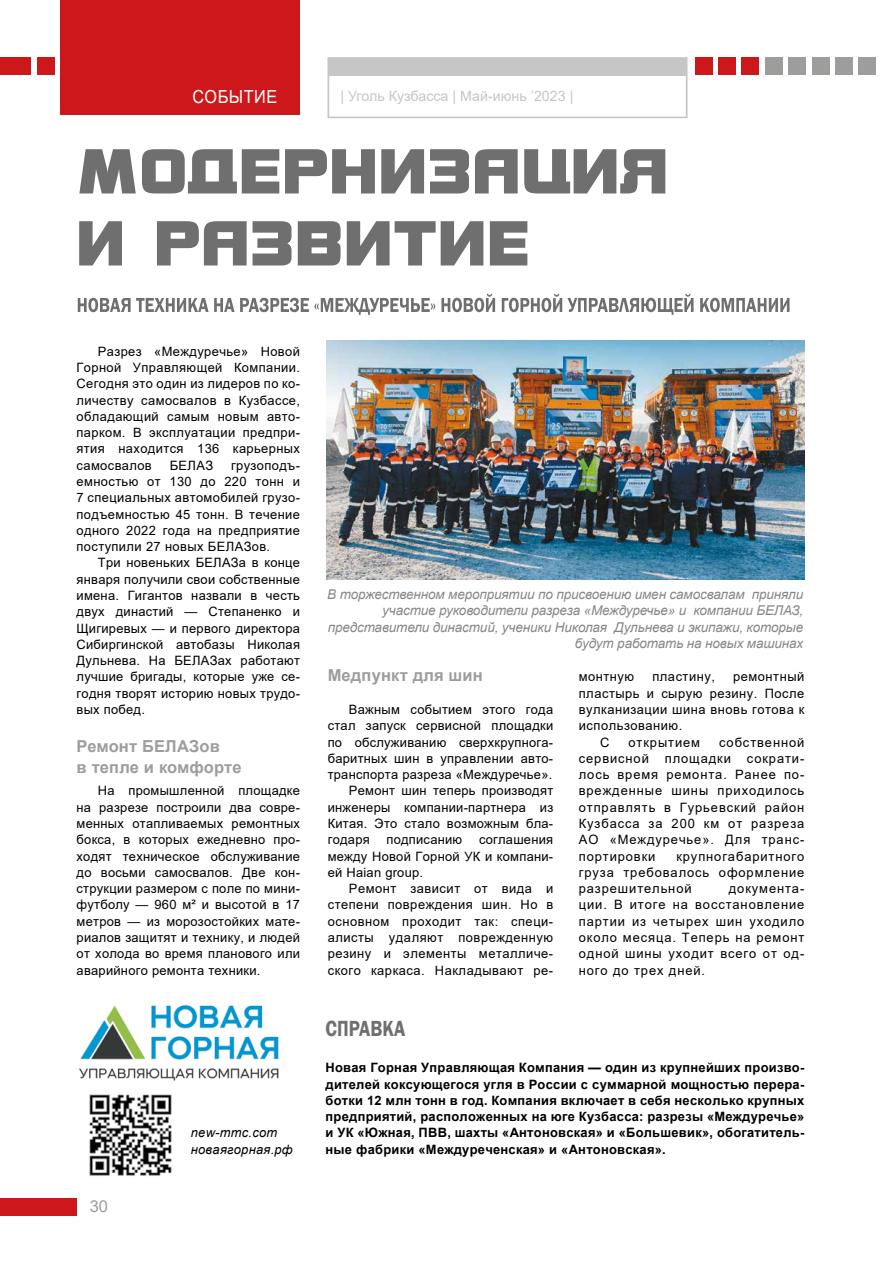
<style>
.page{position:relative;width:881px;height:1263px;background:#fff}
.page>*{position:absolute;margin:0;border:0;box-sizing:border-box;transform-origin:0 0}
.t1{font:600 22.5px "Franklin Gothic";color:#706f6f;scale:.82 1}
.t2{font:18px "Arial";letter-spacing:.035em;color:#fff;scale:.9 1}
.t3{font:700 16.5px/21px "Arial";letter-spacing:.01em;color:#9d9d9c}
.t4{font:16.5px "Arial";color:#9d9d9c}
.t5{font:15px "Franklin Gothic";color:#c6c6c6}
.t6{font:14.25px "Arial";color:#c6c6c6}
.t7{font:italic 13.5px/16.2px "Arial";letter-spacing:-.01em;color:#878787;text-align:right}
.t8{font:12.9px/16.4px "Arial";letter-spacing:.03em;color:#000;text-align:justify}
.t9{font:700 12.9px/16.4px "Arial";letter-spacing:.02em;color:#000;text-align:justify}
.t10{font:italic 12.9px/16.4px "Arial";letter-spacing:.02em;color:#000}
.t11{font:12.9px "Arial";letter-spacing:.07em;color:#000}
</style>
<div class="page">
<img style="left:327px;top:340px;width:477px;height:239px">
<div style="left:858px;top:58px;width:17px;height:17px;background:#9d9d9c"></div>
<div style="left:835px;top:58px;width:17px;height:17px;background:#9d9d9c"></div>
<div style="left:811px;top:58px;width:17px;height:17px;background:#9d9d9c"></div>
<div style="left:788px;top:58px;width:17px;height:17px;background:#9d9d9c"></div>
<div style="left:765px;top:58px;width:17px;height:17px;background:#9d9d9c"></div>
<div style="left:327px;top:57px;width:360px;height:61px;background:#fff;border:2px solid #c6c6c6"></div>
<div style="left:327px;top:59px;width:359px;height:17px;background:#c6c6c6"></div>
<div style="left:0;top:1198px;width:77px;height:17px;background:#cd171a"></div>
<div style="left:37px;top:58px;width:17px;height:17px;background:#cd171a"></div>
<div style="left:0;top:58px;width:30px;height:17px;background:#cd171a"></div>
<div style="left:741px;top:58px;width:17px;height:17px;background:#cd171a"></div>
<div style="left:718px;top:58px;width:17px;height:17px;background:#cd171a"></div>
<div style="left:694px;top:58px;width:17px;height:17px;background:#cd171a"></div>
<div style="left:60px;top:1px;width:240px;height:114px;background:#cd171a"></div>
<svg style="left:78px;top:294px;width:711px;height:21px"></svg>
<svg style="left:79px;top:221px;width:448px;height:44px"></svg>
<svg style="left:79px;top:149px;width:586px;height:44px"></svg>
<img style="left:79px;top:1005px;width:200px;height:76px">
<img style="left:89px;top:1094px;width:83px;height:82px">
<h2 class="t2" style="left:192px;top:84px;width:96px">СОБЫТИЕ</h2>
<p class="t5" style="left:340px;top:87px;width:256px">| Уголь Кузбасса | Июль-август ’2018 |</p>
<p class="t6" style="left:340px;top:86px;width:234px">| Уголь Кузбасса | Май-июнь ’2023 |</p>
<p class="t8" style="left:77px;top:343px;width:225px;text-indent:21px">Разрез «Междуречье» Новой Горной Управляющей Компании.<br>Сегодня это один из лидеров по ко&shy;личеству самосвалов в Кузбассе, обладающий самым новым авто&shy;парком. В эксплуатации предпри&shy;ятия находится 136 карьерных самосвалов</p>
<p class="t8" style="left:170px;top:457px;width:45px">БЕЛАЗ</p>
<p class="t8" style="left:77px;top:457px;width:225px;text-indent:154px">грузоподъ&shy;емностью от 130 до 220 тонн и 7 специальных автомобилей грузо&shy;подъемностью 45 тонн. В течение одного 2022 года на предприятие поступили 27 новых БЕЛАЗов.</p>
<p class="t8" style="left:77px;top:555px;width:225px;text-indent:21px">Три новеньких БЕЛАЗа в конце января получили свои собственные имена. Гигантов назвали в честь двух династий — Степаненко и Щигиревых — и первого директора Сибиргинской автобазы Николая Дульнева. На БЕЛАЗах работают лучшие бригады, которые уже се&shy;годня творят историю новых трудо&shy;вых побед.</p>
<p class="t3" style="left:77px;top:736px;width:166px">Ремонт БЕЛАЗов<br>в тепле и комфорте</p>
<p class="t8" style="left:77px;top:783px;width:225px;text-indent:21px">На промышленной площадке на разрезе построили два совре&shy;менных отапливаемых ремонтных бокса, в которых ежедневно про&shy;ходят техническое обслуживание до восьми самосвалов. Две кон&shy;струкции размером с поле по мини&shy;футболу — 960 м² и высотой в 17 метров — из морозостойких мате&shy;риалов защитят и технику, и людей от холода во время планового или аварийного ремонта техники.</p>
<p class="t4" style="left:90px;top:1195px;width:20px">30</p>
<p class="t10" style="left:191px;top:1125px;width:103px">new-mmc.com новаягорная.рф</p>
<p class="t7" style="left:327px;top:586px;width:477px">В торжественном мероприятии по присвоению имен самосвалам приняли участие руководители разреза «Междуречье» и компании БЕЛАЗ, представители династий, ученики Николая Дульнева и экипажи, которые будут работать на новых машинах</p>
<p class="t3" style="left:327px;top:665px;width:156px">Медпункт для шин</p>
<p class="t8" style="left:349px;top:701px;width:206px">Важным событием этого года</p>
<p class="t8" style="left:327px;top:717px;width:227px">стал запуск сервисной площадки</p>
<p class="t8" style="left:327px;top:734px;width:227px">по обслуживанию сверхкрупнога-</p>
<p class="t8" style="left:327px;top:750px;width:226px">баритных шин в управлении авто-</p>
<p class="t8" style="left:327px;top:766px;width:226px">транспорта разреза «Междуречье».</p>
<p class="t8" style="left:349px;top:783px;width:206px">Ремонт шин теперь производят</p>
<p class="t8" style="left:327px;top:799px;width:227px">инженеры компании-партнера из</p>
<p class="t8" style="left:327px;top:815px;width:227px">Китая. Это стало возможным бла-</p>
<p class="t8" style="left:327px;top:831px;width:44px">годаря</p>
<p class="t8" style="left:386px;top:831px;width:77px">подписанию</p>
<p class="t8" style="left:327px;top:831px;width:227px;text-indent:151px">соглашения между Новой Горной УК и компани&shy;ей Haian group.</p>
<p class="t8" style="left:327px;top:880px;width:227px;text-indent:21px">Ремонт зависит от вида и степени повреждения шин. Но в основном проходит так: специ&shy;алисты удаляют поврежденную резину и элементы металличе&shy;ского каркаса. Накладывают ре-</p>
<p class="t8" style="left:578px;top:669px;width:57px">монтную</p>
<p class="t8" style="left:652px;top:669px;width:64px">пластину,</p>
<p class="t8" style="left:732px;top:669px;width:73px">ремонтный</p>
<p class="t8" style="left:578px;top:685px;width:227px">пластырь и сырую резину. После</p>
<p class="t8" style="left:578px;top:701px;width:227px">вулканизации шина вновь готова к</p>
<p class="t8" style="left:578px;top:717px;width:105px">использованию.</p>
<p class="t8" style="left:600px;top:734px;width:11px">С</p>
<p class="t11" style="left:628px;top:733px;width:73px">открытием</p>
<p class="t8" style="left:578px;top:734px;width:227px;text-indent:140px">собственной сервисной площадки сократи&shy;лось время ремонта. Ранее по&shy;врежденные шины приходилось отправлять в Гурьевский район Кузбасса за 200 км от разреза АО «Междуречье». Для транс&shy;портировки</p>
<p class="t8" style="left:578px;top:848px;width:227px;text-indent:97px">крупногабаритного груза требовалось оформление разрешительной</p>
<p class="t8" style="left:578px;top:880px;width:227px;text-indent:150px">документа&shy;ции. В итоге на восстановление партии из четырех шин уходило около месяца. Теперь на ремонт одной шины уходит всего от од&shy;ного до трех дней.</p>
<h1 class="t1" style="left:325px;top:1015px;width:99px">СПРАВКА</h1>
<p class="t9" style="left:325px;top:1060px;width:480px">Новая Горная Управляющая Компания — один из крупнейших произво&shy;дителей коксующегося угля в России с суммарной мощностью перера&shy;ботки 12 млн тонн в год. Компания включает в себя несколько крупных предприятий, расположенных на юге Кузбасса: разрезы «Междуречье» и УК «Южная, ПВВ, шахты «Антоновская» и «Большевик», обогатитель&shy;ные фабрики «Междуреченская» и «Антоновская».</p>
</div>
